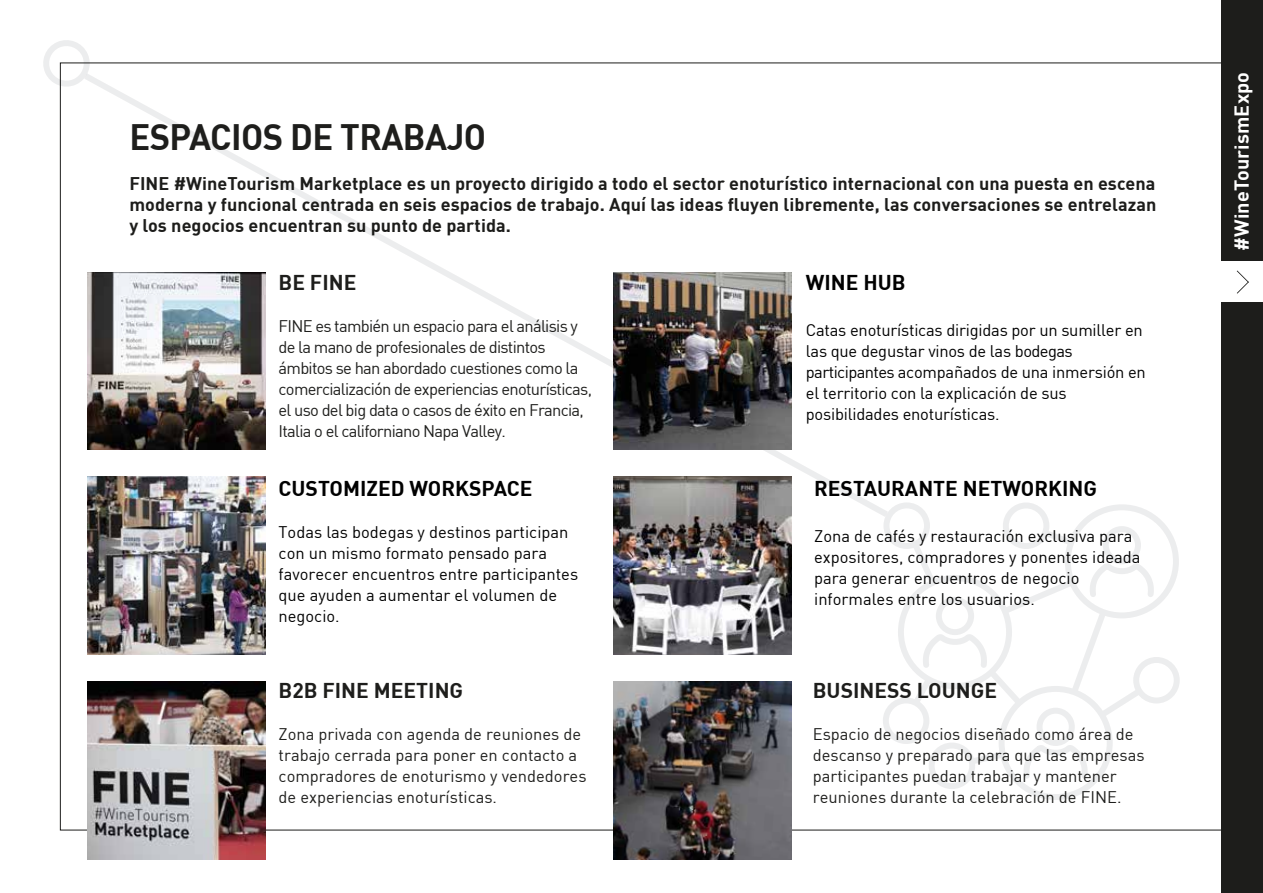
<style>
.page{position:relative;width:1263px;height:893px;background:#fff}
.page>*{position:absolute;margin:0;border:0;box-sizing:border-box;transform-origin:0 0}
.t1{font:700 36px "DIN";letter-spacing:-.015em;color:#1e1e1c;scale:.96 1}
.t2{font:700 21px "DIN";color:#010101}
.t3{font:700 21px "DIN";color:#1e1e1c}
.t4{font:700 19.8px "DIN";letter-spacing:.005em;color:#fff}
.t5{font:700 18px/21px "DIN";letter-spacing:.005em;color:#1d1d1b;text-align:justify}
.t6{font:16.5px/21px "DIN";color:#010101}
.t7{font:16.5px/21px "DIN";color:#1e1e1c}
.t8{font:16.5px/21px "DIN";letter-spacing:-.045em;color:#1e1e1c}
</style>
<div class="page">
<img style="left:614px;top:682px;width:177px;height:177px">
<img style="left:88px;top:682px;width:177px;height:177px">
<div style="left:1065px;top:504px;width:114px;height:114px;border:6px solid #29303a;border-radius:50%"></div>
<div style="left:898px;top:575px;width:114px;height:114px;border:6px solid #29303a;border-radius:50%"></div>
<div style="left:883px;top:502px;width:47px;height:47px;border:6px solid #29303a;border-radius:50%"></div>
<div style="left:1003px;top:502px;width:46px;height:47px;border:6px solid #29303a;border-radius:50%"></div>
<div style="left:883px;top:697px;width:46px;height:47px;border:6px solid #29303a;border-radius:50%"></div>
<div style="left:1133px;top:657px;width:47px;height:46px;border:6px solid #29303a;border-radius:50%"></div>
<svg style="left:907px;top:525px;width:251px;height:275px"></svg>
<div style="left:1036px;top:708px;width:39px;height:38px;border:6px solid #29303a;border-radius:50%"></div>
<svg style="left:43px;top:40px;width:47px;height:47px"></svg>
<svg style="left:84px;top:73px;width:804px;height:444px"></svg>
<div style="left:1221px;top:0;width:42px;height:893px;background:#1d1d1b"></div>
<div style="left:1221px;top:262px;width:42px;height:40px;background:#fff"></div>
<svg style="left:1237px;top:270px;width:12px;height:24px"></svg>
<img style="left:614px;top:477px;width:177px;height:177px">
<img style="left:614px;top:272px;width:177px;height:178px">
<img style="left:88px;top:477px;width:177px;height:177px">
<img style="left:88px;top:272px;width:177px;height:178px">
<h1 class="t1" style="left:129px;top:113px;width:373px">ESPACIOS DE TRABAJO</h1>
<p class="t5" style="left:129px;top:172px;width:1028px">FINE #WineTourism Marketplace es un proyecto dirigido a todo el sector enoturístico internacional con una puesta en escena moderna y funcional centrada en seis espacios de trabajo. Aquí las ideas fluyen libremente, las conversaciones se entrelazan y los negocios encuentran su punto de partida.</p>
<p class="t3" style="left:279px;top:268px;width:79px">BE FINE</p>
<p class="t8" style="left:279px;top:315px;width:315px">FINE es también un espacio para el análisis y de la mano de profesionales de distintos ámbitos se han abordado cuestiones como la comercialización de experiencias enoturísticas, el uso del big data o casos de éxito en Francia, Italia o el californiano Napa Valley.</p>
<p class="t2" style="left:279px;top:474px;width:256px">CUSTOMIZED WORKSPACE</p>
<p class="t6" style="left:279px;top:521px;width:301px">Todas las bodegas y destinos participan con un mismo formato pensado para favorecer encuentros entre participantes que ayuden a aumentar el volumen de negocio.</p>
<p class="t3" style="left:279px;top:677px;width:186px">B2B FINE MEETING</p>
<p class="t7" style="left:279px;top:723px;width:309px">Zona privada con agenda de reuniones de trabajo cerrada para poner en contacto a compradores de enoturismo y vendedores de experiencias enoturísticas.</p>
<p class="t2" style="left:806px;top:268px;width:101px">WINE HUB</p>
<p class="t6" style="left:806px;top:319px;width:341px">Catas enoturísticas dirigidas por un sumiller en las que degustar vinos de las bodegas participantes acompañados de una inmersión en el territorio con la explicación de sus posibilidades enoturísticas.</p>
<p class="t2" style="left:814px;top:474px;width:284px">RESTAURANTE NETWORKING</p>
<p class="t6" style="left:814px;top:525px;width:328px">Zona de cafés y restauración exclusiva para expositores, compradores y ponentes ideada para generar encuentros de negocio informales entre los usuarios.</p>
<p class="t3" style="left:813px;top:677px;width:186px">BUSINESS LOUNGE</p>
<p class="t7" style="left:813px;top:723px;width:333px">Espacio de negocios diseñado como área de descanso y preparado para que las empresas participantes puedan trabajar y mantener reuniones durante la celebración de FINE.</p>
<p class="t4" style="left:1229px;top:251px;width:180px;rotate:-90deg">#WineTourismExpo</p>
</div>
